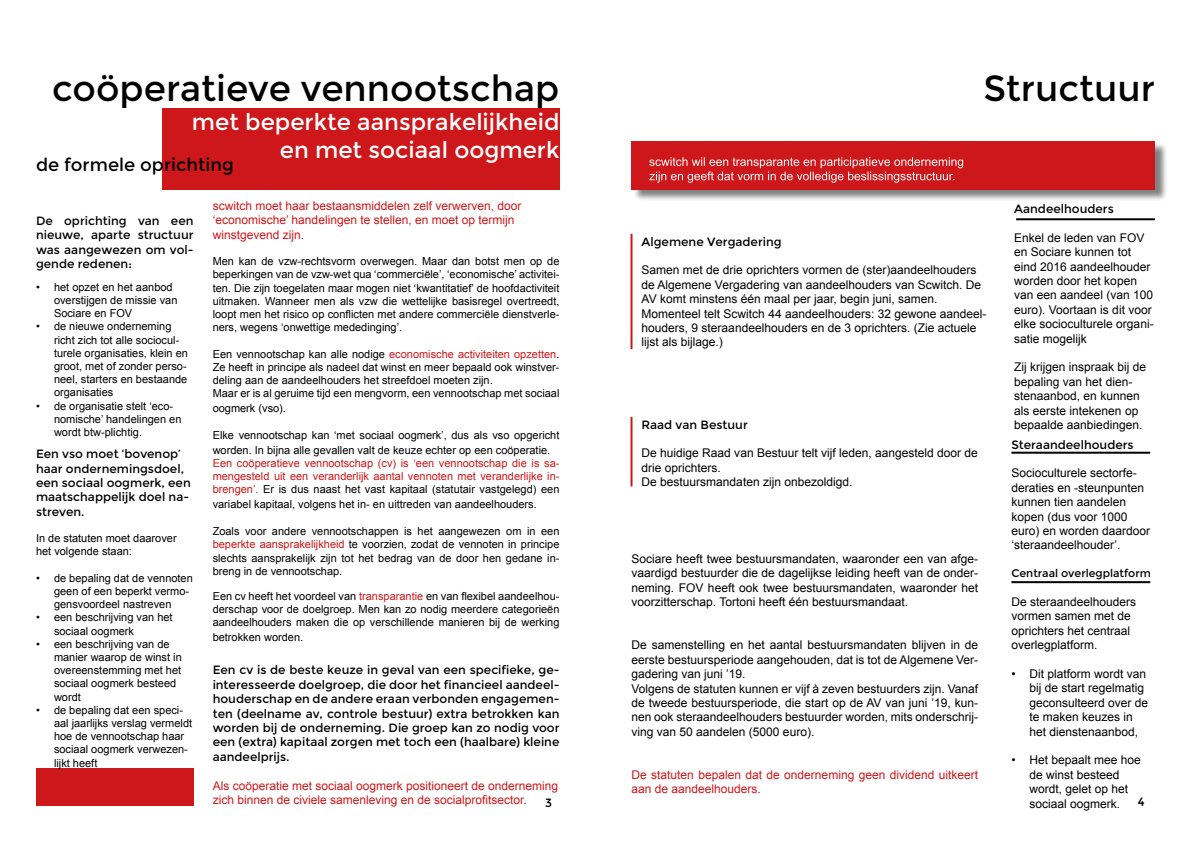
<style>
.page{position:relative;width:1191px;height:842px;background:#fff}
.page>*{position:absolute;margin:0;border:0;box-sizing:border-box;transform-origin:0 0}
.t1{font:36px "Montserrat";color:#000}
.t2{font:23px/27.6px "Montserrat";color:#fff;text-align:right}
.t3{font:18px "Montserrat";color:#000}
.t4{font:12px/14.4px "Arial";color:#000}
.t5{font:12px/14.4px "Montserrat";color:#000;text-align:justify}
.t6{font:12px/14.4px "Arial";color:#cd171a}
.t7{font:11px/13.2px "Arial";color:#000}
.t8{font:11px/13.2px "Arial";color:#cd171a;text-align:justify}
.t9{font:11px "Montserrat";color:#000}
.s1{color:#cd171a}
.s2{color:#000}
</style>
<div class="page">
<hr style="left:1016px;top:218px;width:139px;height:2px;background:#000">
<hr style="left:1011px;top:452px;width:139px;height:2px;background:#000">
<hr style="left:1011px;top:581px;width:139px;height:2px;background:#000">
<hr style="left:630px;top:234px;width:2px;height:115px;background:#cd171a">
<hr style="left:630px;top:417px;width:2px;height:69px;background:#cd171a">
<div style="left:162px;top:108px;width:397px;height:81px;background:#cd171a"></div>
<div style="left:633px;top:143px;width:534px;height:59px;background:#000;opacity:.5"></div>
<div style="left:631px;top:141px;width:524px;height:48px;background:#cd171a"></div>
<svg style="left:649px;top:157px;width:314px;height:26px"></svg>
<div style="left:36px;top:769px;width:157px;height:37px;background:#cd171a"></div>
<h1 class="t1" style="left:52px;top:67px;width:508px">coöperatieve vennootschap</h1>
<h2 class="t2" style="left:192px;top:108px;width:369px">met beperkte aansprakelijkheid en met sociaal oogmerk</h2>
<h3 class="t3" style="left:36px;top:155px;width:199px">de formele oprichting</h3>
<p class="t5" style="left:36px;top:213px;width:159px">De oprichting van een nieuwe, aparte structuur was aangewezen om vol&shy;gende redenen:</p>
<p class="t7" style="left:54px;top:280px;width:125px;text-indent:-18px">• het opzet en het aanbod overstijgen de missie van<br>Sociare en FOV</p>
<p class="t7" style="left:54px;top:320px;width:135px;text-indent:-18px">• de nieuwe onderneming richt zich tot alle sociocul&shy;turele organisaties, klein en groot, met of zonder perso&shy;neel, starters en bestaande organisaties</p>
<p class="t7" style="left:54px;top:399px;width:129px;text-indent:-18px">• de organisatie stelt ‘eco&shy;nomische’ handelingen en wordt btw-plichtig.</p>
<p class="t5" style="left:36px;top:447px;width:156px;text-align:left">Een vso moet ‘bovenop’ haar ondernemingsdoel, een sociaal oogmerk, een maatschappelijk doel na&shy;streven.</p>
<p class="t7" style="left:36px;top:532px;width:142px">In de statuten moet daarover het volgende staan:</p>
<p class="t7" style="left:54px;top:571px;width:140px;text-indent:-18px">• de bepaling dat de vennoten geen of een beperkt vermo&shy;gensvoordeel nastreven</p>
<p class="t7" style="left:54px;top:611px;width:120px;text-indent:-18px">• een beschrijving van het sociaal oogmerk</p>
<p class="t7" style="left:54px;top:637px;width:129px;text-indent:-18px">• een beschrijving van de manier waarop de winst in overeenstemming met het sociaal oogmerk besteed wordt</p>
<p class="t7" style="left:54px;top:703px;width:140px;text-indent:-18px">• de bepaling dat een speci&shy;aal jaarlijks verslag vermeldt hoe de vennootschap haar sociaal oogmerk verwezen&shy;lijkt heeft</p>
<p class="t6" style="left:213px;top:199px;width:310px">scwitch moet haar bestaansmiddelen zelf verwerven, door ‘economische’ handelingen te stellen, en moet op termijn winstgevend zijn.</p>
<p class="t7" style="left:213px;top:255px;width:348px;text-align:justify">Men kan de vzw-rechtsvorm overwegen. Maar dan botst men op de beperkingen van de vzw-wet qua ‘commerciële’, ‘economische’ activitei&shy;ten. Die zijn toegelaten maar mogen niet ‘kwantitatief’ de hoofdactiviteit uitmaken. Wanneer men als vzw die wettelijke basisregel overtreedt, loopt men het risico op conflicten met andere commerciële dienstverle&shy;ners, wegens ‘onwettige mededinging’.</p>
<p class="t7" style="left:213px;top:347px;width:348px">Een vennootschap kan alle nodige <span class="s1">economische activiteiten opzetten</span>.<br>Ze heeft in principe als nadeel dat winst en meer bepaald ook winstver&shy;deling aan de aandeelhouders het streefdoel moeten zijn.<br>Maar er is al geruime tijd een mengvorm, een vennootschap met sociaal</p>
<p class="t7" style="left:213px;top:401px;width:75px">oogmerk (vso).</p>
<p class="t7" style="left:213px;top:428px;width:348px;line-height:14.4px">Elke vennootschap kan ‘met sociaal oogmerk’, dus als vso opgericht worden. In bijna alle gevallen valt de keuze echter op een coöperatie.</p>
<p class="t8" style="left:213px;top:456px;width:348px">Een coöperatieve vennootschap (cv) is ‘een vennootschap die is sa&shy;mengesteld uit een veranderlijk aantal vennoten met veranderlijke in&shy;brengen’. <span class="s2">Er is dus naast het vast kapitaal (statutair vastgelegd) een</span></p>
<p class="t7" style="left:213px;top:497px;width:326px">variabel kapitaal, volgens het in- en uittreden van aandeelhouders.</p>
<p class="t7" style="left:213px;top:525px;width:348px;text-align:justify">Zoals voor andere vennootschappen is het aangewezen om in een <span class="s1">beperkte aansprakelijkheid</span> te voorzien, zodat de vennoten in principe slechts aansprakelijk zijn tot het bedrag van de door hen gedane in&shy;breng in de vennootschap.</p>
<p class="t7" style="left:213px;top:590px;width:348px;text-align:justify">Een cv heeft het voordeel van <span class="s1">transparantie</span> en van flexibel aandeelhou&shy;derschap voor de doelgroep. Men kan zo nodig meerdere categorieën aandeelhouders maken die op verschillende manieren bij de werking</p>
<p class="t7" style="left:213px;top:630px;width:92px">betrokken worden.</p>
<p class="t5" style="left:213px;top:663px;width:348px">Een cv is de beste keuze in geval van een specifieke, ge&shy;ïnteresseerde doelgroep, die door het financieel aandeel&shy;houderschap en de andere eraan verbonden engagemen&shy;ten (deelname av, controle bestuur) extra betrokken kan worden bij de onderneming. Die groep kan zo nodig voor een (extra) kapitaal zorgen met toch een (haalbare) kleine aandeelprijs.</p>
<p class="t6" style="left:213px;top:778px;width:347px">Als coöperatie met sociaal oogmerk positioneert de onderneming zich binnen de civiele samenleving en de socialprofitsector.</p>
<p class="t5" style="left:545px;top:795px;width:8px">3</p>
<h1 class="t1" style="left:983px;top:67px;width:173px">Structuur</h1>
<p class="t5" style="left:641px;top:234px;width:142px">Algemene Vergadering</p>
<p class="t4" style="left:641px;top:263px;width:346px">Samen met de drie oprichters vormen de (ster)aandeelhouders de Algemene Vergadering van aandeelhouders van Scwitch. De AV komt minstens één maal per jaar, begin juni, samen.<br>Momenteel telt Scwitch 44 aandeelhouders: 32 gewone aandeel&shy;houders, 9 steraandeelhouders en de 3 oprichters. (Zie actuele lijst als bijlage.)</p>
<p class="t5" style="left:641px;top:417px;width:108px">Raad van Bestuur</p>
<p class="t4" style="left:641px;top:446px;width:338px">De huidige Raad van Bestuur telt vijf leden, aangesteld door de drie oprichters.<br>De bestuursmandaten zijn onbezoldigd.</p>
<p class="t4" style="left:631px;top:552px;width:348px;text-align:justify">Sociare heeft twee bestuursmandaten, waaronder een van afge&shy;vaardigd bestuurder die de dagelijkse leiding heeft van de onder&shy;neming. FOV heeft ook twee bestuursmandaten, waaronder het voorzitterschap. Tortoni heeft één bestuursmandaat.</p>
<p class="t4" style="left:631px;top:638px;width:348px">De samenstelling en het aantal bestuursmandaten blijven in de eerste bestuursperiode aangehouden, dat is tot de Algemene Ver&shy;gadering van juni ’19.<br>Volgens de statuten kunnen er vijf à zeven bestuurders zijn. Vanaf de tweede bestuursperiode, die start op de AV van juni ’19, kun&shy;nen ook steraandeelhouders bestuurder worden, mits onderschrij&shy;ving van 50 aandelen (5000 euro).</p>
<p class="t6" style="left:631px;top:768px;width:348px">De statuten bepalen dat de onderneming geen dividend uitkeert aan de aandeelhouders.</p>
<p class="t5" style="left:1014px;top:202px;width:101px">Aandeelhouders</p>
<p class="t4" style="left:1014px;top:230px;width:141px">Enkel de leden van FOV en Sociare kunnen tot eind 2016 aandeelhouder worden door het kopen van een aandeel (van 100 euro). Voortaan is dit voor elke socioculturele organi&shy;satie mogelijk</p>
<p class="t4" style="left:1014px;top:360px;width:134px">Zij krijgen inspraak bij de bepaling van het dien&shy;stenaanbod, en kunnen als eerste intekenen op bepaalde aanbiedingen.</p>
<p class="t5" style="left:1011px;top:437px;width:124px">Steraandeelhouders</p>
<p class="t4" style="left:1011px;top:466px;width:140px">Socioculturele sectorfe&shy;deraties en -steunpunten kunnen tien aandelen kopen (dus voor 1000 euro) en worden daardoor ‘steraandeelhouder’.</p>
<p class="t9" style="left:1011px;top:567px;width:141px">Centraal overlegplatform</p>
<p class="t4" style="left:1011px;top:595px;width:126px">De steraandeelhouders vormen samen met de oprichters het centraal overlegplatform.</p>
<p class="t4" style="left:1029px;top:667px;width:120px;text-indent:-18px">• Dit platform wordt van bij de start regelmatig geconsulteerd over de te maken keuzes in het dienstenaanbod,</p>
<p class="t4" style="left:1011px;top:753px;width:131px;text-align:center">• Het bepaalt mee hoe de winst besteed<br>wordt, gelet op het sociaal oogmerk.</p>
<p class="t5" style="left:1138px;top:795px;width:8px">4</p>
</div>
